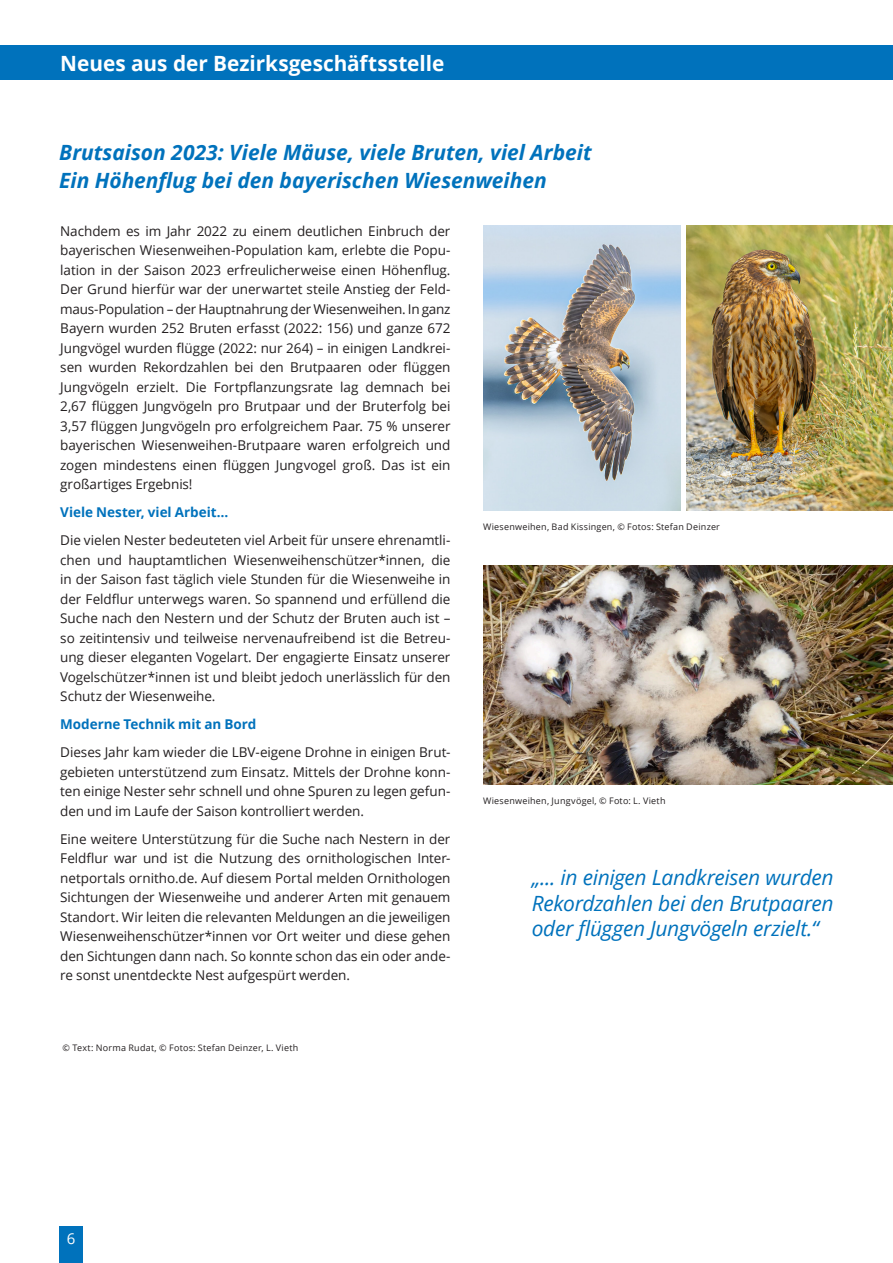
<style>
.page{position:relative;width:893px;height:1263px;background:#fff}
.page>*{position:absolute;margin:0;border:0;box-sizing:border-box;transform-origin:0 0}
.t1{font:italic 700 21px/27.8px "Open Sans";color:#0072bc}
.t2{font:italic 21px/25.2px "Open Sans";letter-spacing:-.015em;color:#0072bc;text-align:justify}
.t3{font:700 21px "Open Sans";color:#fff}
.t4{font:15px "Open Sans";color:#fff}
.t5{font:13.5px/19.5px "Open Sans";letter-spacing:-.005em;color:#231f20;text-align:justify}
.t6{font:700 13.5px "Open Sans";letter-spacing:-.005em;color:#0072bc}
.t7{font:9px "Open Sans";letter-spacing:.025em;color:#231f20}
</style>
<div class="page">
<div style="left:60px;top:1226px;width:23px;height:37px;background:#0072bc"></div>
<div style="left:0;top:46px;width:893px;height:34px;background:#0072bc"></div>
<img style="left:483px;top:225px;width:198px;height:285px">
<img style="left:686px;top:225px;width:207px;height:285px">
<img style="left:483px;top:565px;width:410px;height:219px">
<h1 class="t3" style="left:60px;top:48px;width:385px">Neues aus der Bezirksgeschäftsstelle</h1>
<h1 class="t1" style="left:59px;top:138px;width:534px">Brutsaison 2023: Viele Mäuse, viele Bruten, viel Arbeit<br>Ein Höhenflug bei den bayerischen Wiesenweihen</h1>
<p class="t5" style="left:60px;top:221px;width:392px">Nachdem es im Jahr 2022 zu einem deutlichen Einbruch der bayerischen Wiesenweihen-Population kam, erlebte die Popu&shy;lation in der Saison 2023 erfreulicherweise einen Höhenflug.<br>Der Grund hierfür war der unerwartet steile Anstieg der Feld&shy;maus-Population – der Hauptnahrung der Wiesenweihen. In ganz Bayern wurden 252 Bruten erfasst (2022: 156) und ganze 672<br>Jungvögel wurden flügge (2022: nur 264) – in einigen Landkrei&shy;sen wurden Rekordzahlen bei den Brutpaaren oder flüggen Jungvögeln erzielt. Die Fortpflanzungsrate lag demnach bei 2,67 flüggen Jungvögeln pro Brutpaar und der Bruterfolg bei 3,57 flüggen Jungvögeln pro erfolgreichem Paar. 75 % unserer bayerischen Wiesenweihen-Brutpaare waren erfolgreich und zogen mindestens einen flüggen Jungvogel groß. Das ist ein großartiges Ergebnis!</p>
<p class="t6" style="left:60px;top:503px;width:170px">Viele Nester, viel Arbeit…</p>
<p class="t5" style="left:60px;top:530px;width:392px">Die vielen Nester bedeuteten viel Arbeit für unsere ehrenamtli&shy;chen und hauptamtlichen Wiesenweihenschützer*innen, die in der Saison fast täglich viele Stunden für die Wiesenweihe in der Feldflur unterwegs waren. So spannend und erfüllend die Suche nach den Nestern und der Schutz der Bruten auch ist – so zeitintensiv und teilweise nervenaufreibend ist die Betreu&shy;ung dieser eleganten Vogelart. Der engagierte Einsatz unserer Vogelschützer*innen ist und bleibt jedoch unerlässlich für den Schutz der Wiesenweihe.</p>
<p class="t6" style="left:60px;top:715px;width:198px">Moderne Technik mit an Bord</p>
<p class="t5" style="left:60px;top:742px;width:392px">Dieses Jahr kam wieder die LBV-eigene Drohne in einigen Brut&shy;gebieten unterstützend zum Einsatz. Mittels der Drohne konn&shy;ten einige Nester sehr schnell und ohne Spuren zu legen gefun&shy;den und im Laufe der Saison kontrolliert werden.</p>
<p class="t5" style="left:60px;top:829px;width:392px">Eine weitere Unterstützung für die Suche nach Nestern in der Feldflur war und ist die Nutzung des ornithologischen Inter&shy;netportals ornitho.de. Auf diesem Portal melden Ornithologen Sichtungen der Wiesenweihe und anderer Arten mit genauem Standort. Wir leiten die relevanten Meldungen an die jeweiligen Wiesenweihenschützer*innen vor Ort weiter und diese gehen den Sichtungen dann nach. So konnte schon das ein oder ande&shy;re sonst unentdeckte Nest aufgespürt werden.</p>
<p class="t7" style="left:63px;top:1041px;width:237px">© Text: Norma Rudat, © Fotos: Stefan Deinzer, L. Vieth</p>
<p class="t7" style="left:483px;top:520px;width:238px">Wiesenweihen, Bad Kissingen, © Fotos: Stefan Deinzer</p>
<p class="t7" style="left:483px;top:794px;width:184px">Wiesenweihen, Jungvögel, © Foto: L. Vieth</p>
<h1 class="t2" style="left:532px;top:864px;width:303px">„... in einigen Landkreisen wurden Rekordzahlen bei den Brutpaaren oder flüggen Jungvögeln erzielt.“</h1>
<p class="t4" style="left:67px;top:1229px;width:10px">6</p>
</div>
